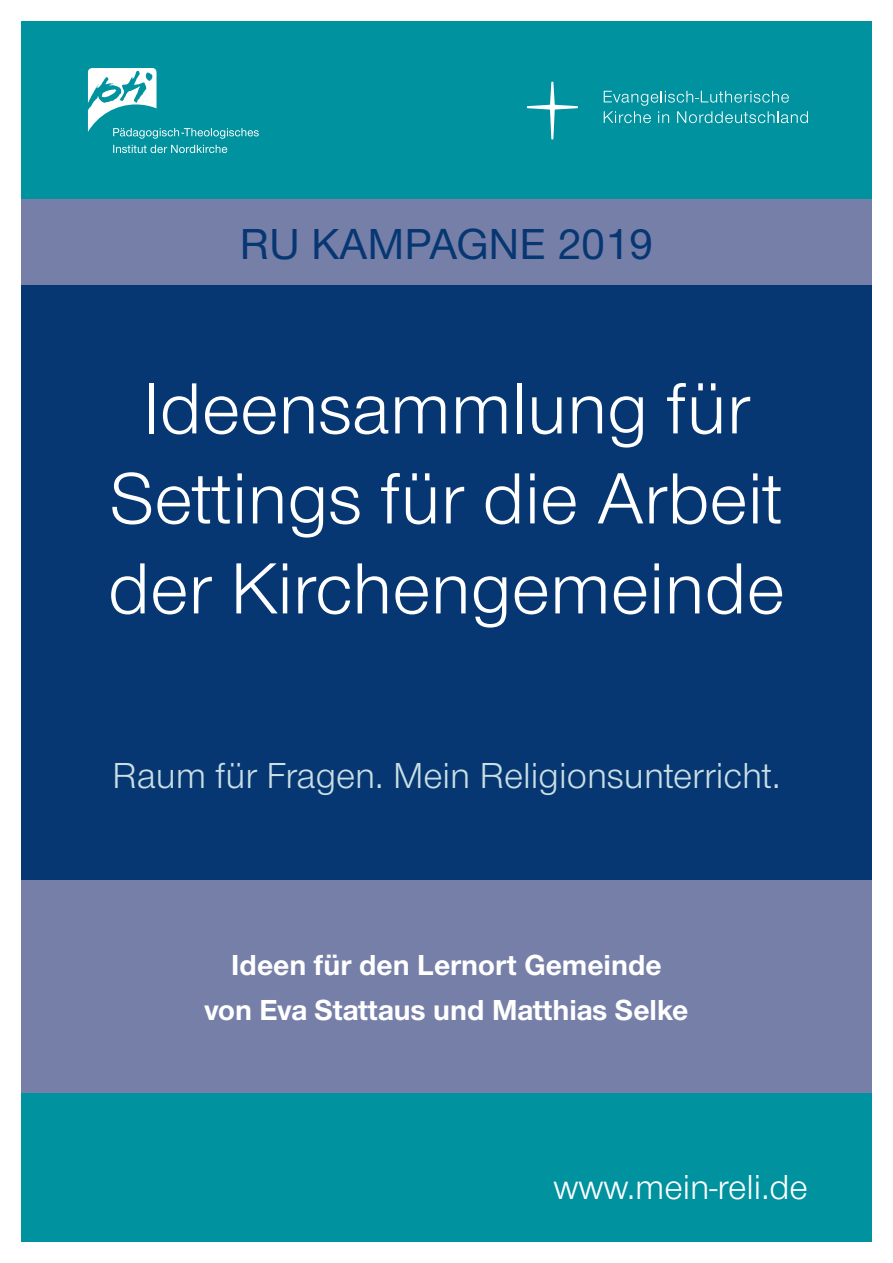
<style>
.page{position:relative;width:893px;height:1263px;background:#fff}
.page>*{position:absolute;margin:0;border:0;box-sizing:border-box;transform-origin:0 0}
.t1{font:75px/90px "Nordelbica";color:#fff;text-align:center}
.t2{font:500 45px "Nordelbica";color:#073772}
.t3{font:37.5px "Nordelbica";color:#c9dfe4}
.t4{font:36px "Nordelbica";color:#fff}
.t5{font:700 30px/45px "Nordelbica";color:#fff;text-align:center}
</style>
<div class="page">
<div style="left:21px;top:21px;width:851px;height:179px;background:#00929e"></div>
<div style="left:21px;top:285px;width:851px;height:595px;background:#073772"></div>
<div style="left:21px;top:880px;width:851px;height:213px;background:#767fa8"></div>
<div style="left:21px;top:200px;width:851px;height:85px;background:#767fa8"></div>
<div style="left:21px;top:1093px;width:851px;height:149px;background:#00929e"></div>
<svg style="left:113px;top:145px;width:114px;height:8px"></svg>
<svg style="left:88px;top:68px;width:171px;height:71px"></svg>
<svg style="left:604px;top:91px;width:204px;height:32px"></svg>
<svg style="left:527px;top:82px;width:51px;height:57px"></svg>
<h2 class="t2" style="left:240px;top:218px;width:415px">RU KAMPAGNE 2019</h2>
<h1 class="t1" style="left:108px;top:364px;width:678px">Ideensammlung für<br>Settings für die Arbeit der Kirchengemeinde</h1>
<p class="t3" style="left:113px;top:754px;width:669px">Raum für Fragen. Mein Religionsunterricht.</p>
<p class="t5" style="left:204px;top:943px;width:486px">Ideen für den Lernort Gemeinde von Eva Stattaus und Matthias Selke</p>
<p class="t4" style="left:553px;top:1167px;width:256px">www.mein-reli.de</p>
</div>
